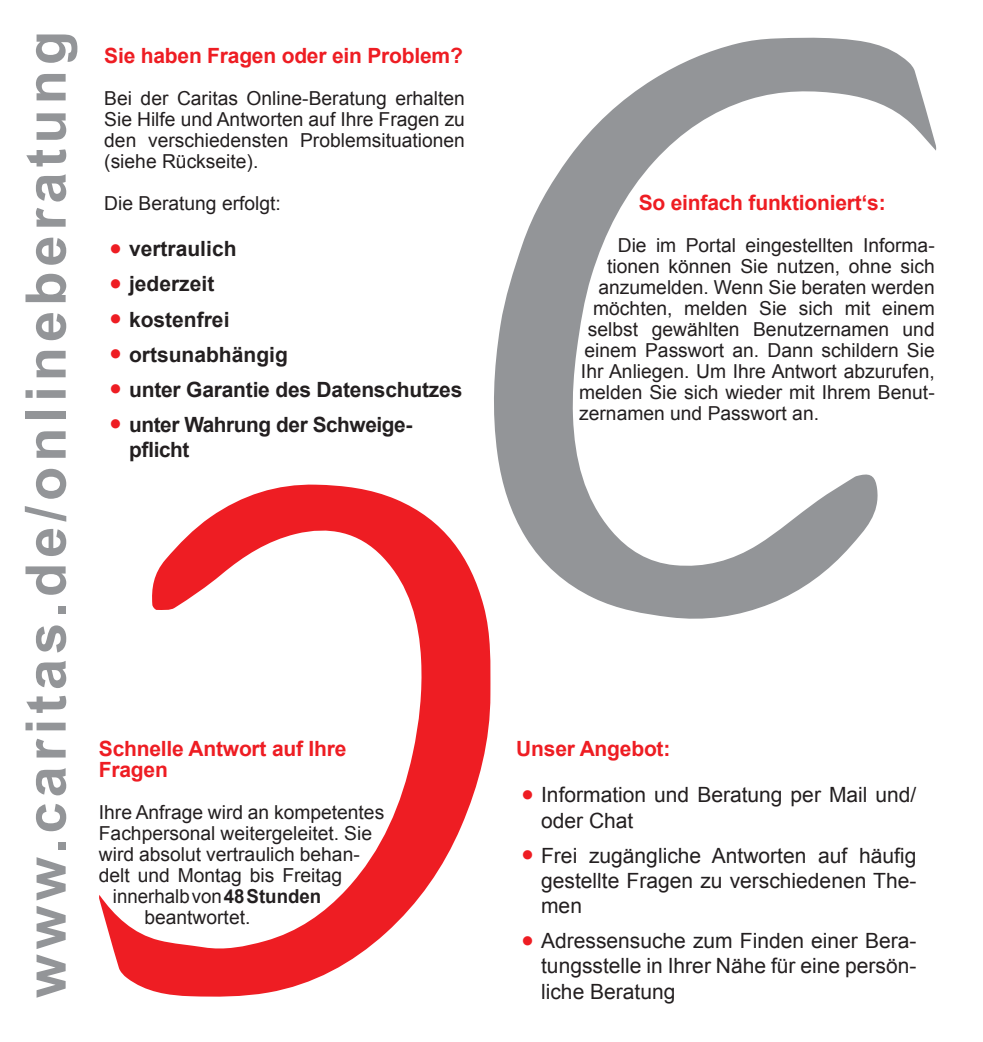
<style>
.page{position:relative;width:983px;height:1042px;background:#fff}
.page>*{position:absolute;margin:0;border:0;box-sizing:border-box;transform-origin:0 0}
.link_innen{font:700 56px "Arial";letter-spacing:.09em;color:#939598}
.t1{font:21px/25.2px "Arial";color:#231f20;text-align:justify}
.t2{font:700 21px/25.2px "Arial";letter-spacing:-.01em;color:#231f20}
.Überschrift_innen{font:700 21px "Arial";letter-spacing:-.01em;color:#ee1d23}
.t3{font:19.25px/21px "Arial";color:#231f20;text-align:justify}
.s1{font-weight:400;font-size:36.75px;color:#ee1d23}
.s2{font-weight:700}
.s3{font-size:36.75px;color:#ee1d23}
</style>
<div class="page">
<svg style="left:494px;top:37px;width:442px;height:582px"></svg>
<svg style="left:99px;top:484px;width:392px;height:513px"></svg>
<p class="link_innen" style="left:9px;top:998px;width:968px;rotate:-90deg">www.caritas.de/onlineberatung</p>
<p class="Überschrift_innen" style="left:104px;top:42px;width:360px">Sie haben Fragen oder ein Problem?</p>
<p class="t3" style="left:104px;top:88px;width:362px">Bei der Caritas Online-Beratung erhalten Sie Hilfe und Antworten auf Ihre Fragen zu den verschiedensten Problemsituationen (siehe Rückseite).</p>
<p class="t3" style="left:104px;top:193px;width:178px">Die Beratung erfolgt:</p>
<p class="t2" style="left:109px;top:237px;width:129px"><span class="s1">•</span> vertraulich</p>
<p class="t2" style="left:109px;top:272px;width:107px"><span class="s1">•</span> jederzeit</p>
<p class="t2" style="left:109px;top:307px;width:122px"><span class="s1">•</span> kostenfrei</p>
<p class="t2" style="left:109px;top:342px;width:180px"><span class="s1">•</span> ortsunabhängig</p>
<p class="t2" style="left:109px;top:377px;width:354px"><span class="s1">•</span> unter Garantie des Datenschutzes</p>
<p class="t2" style="left:129px;top:412px;width:284px;text-indent:-20px"><span class="s1">•</span> unter Wahrung der Schweige&shy;pflicht</p>
<p class="Überschrift_innen" style="left:99px;top:735px;width:249px">Schnelle Antwort auf Ihre</p>
<p class="Überschrift_innen" style="left:99px;top:756px;width:70px">Fragen</p>
<p class="t3" style="left:99px;top:802px;width:287px">Ihre Anfrage wird an kompetentes</p>
<p class="t3" style="left:99px;top:823px;width:274px">Fachpersonal weitergeleitet. Sie</p>
<p class="t3" style="left:99px;top:844px;width:262px">wird absolut vertraulich behan-</p>
<p class="t3" style="left:99px;top:865px;width:245px">delt und Montag bis Freitag</p>
<p class="t3" style="left:113px;top:886px;width:210px">innerhalb von <span class="s2">48 Stunden</span></p>
<p class="t3" style="left:144px;top:907px;width:107px">beantwortet.</p>
<p class="Überschrift_innen" style="left:638px;top:189px;width:248px">So einfach funktioniert‘s:</p>
<p class="t3" style="left:617px;top:235px;width:318px">Die im Portal eingestellten Informa-</p>
<p class="t3" style="left:607px;top:256px;width:329px">tionen können Sie nutzen, ohne sich</p>
<p class="t3" style="left:598px;top:277px;width:337px">anzumelden. Wenn Sie beraten werden</p>
<p class="t3" style="left:593px;top:298px;width:343px">möchten, melden Sie sich mit einem</p>
<p class="t3" style="left:588px;top:319px;width:348px">selbst gewählten Benutzernamen und</p>
<p class="t3" style="left:584px;top:340px;width:351px">einem Passwort an. Dann schildern Sie</p>
<p class="t3" style="left:581px;top:361px;width:355px">Ihr Anliegen. Um Ihre Antwort abzurufen,</p>
<p class="t3" style="left:579px;top:382px;width:357px">melden Sie sich wieder mit Ihrem Benut-</p>
<p class="t3" style="left:579px;top:403px;width:241px">zernamen und Passwort an.</p>
<p class="Überschrift_innen" style="left:516px;top:735px;width:155px">Unser Angebot:</p>
<p class="t1" style="left:541px;top:782px;width:376px;text-indent:-20px"><span class="s3">•</span> Information und Beratung per Mail und/ oder Chat</p>
<p class="t1" style="left:541px;top:843px;width:376px;text-indent:-20px"><span class="s3">•</span> Frei zugängliche Antworten auf häufig gestellte Fragen zu verschiedenen The&shy;men</p>
<p class="t1" style="left:541px;top:928px;width:376px;text-indent:-20px"><span class="s3">•</span> Adressensuche zum Finden einer Bera&shy;tungsstelle in Ihrer Nähe für eine persön&shy;liche Beratung</p>
</div>
